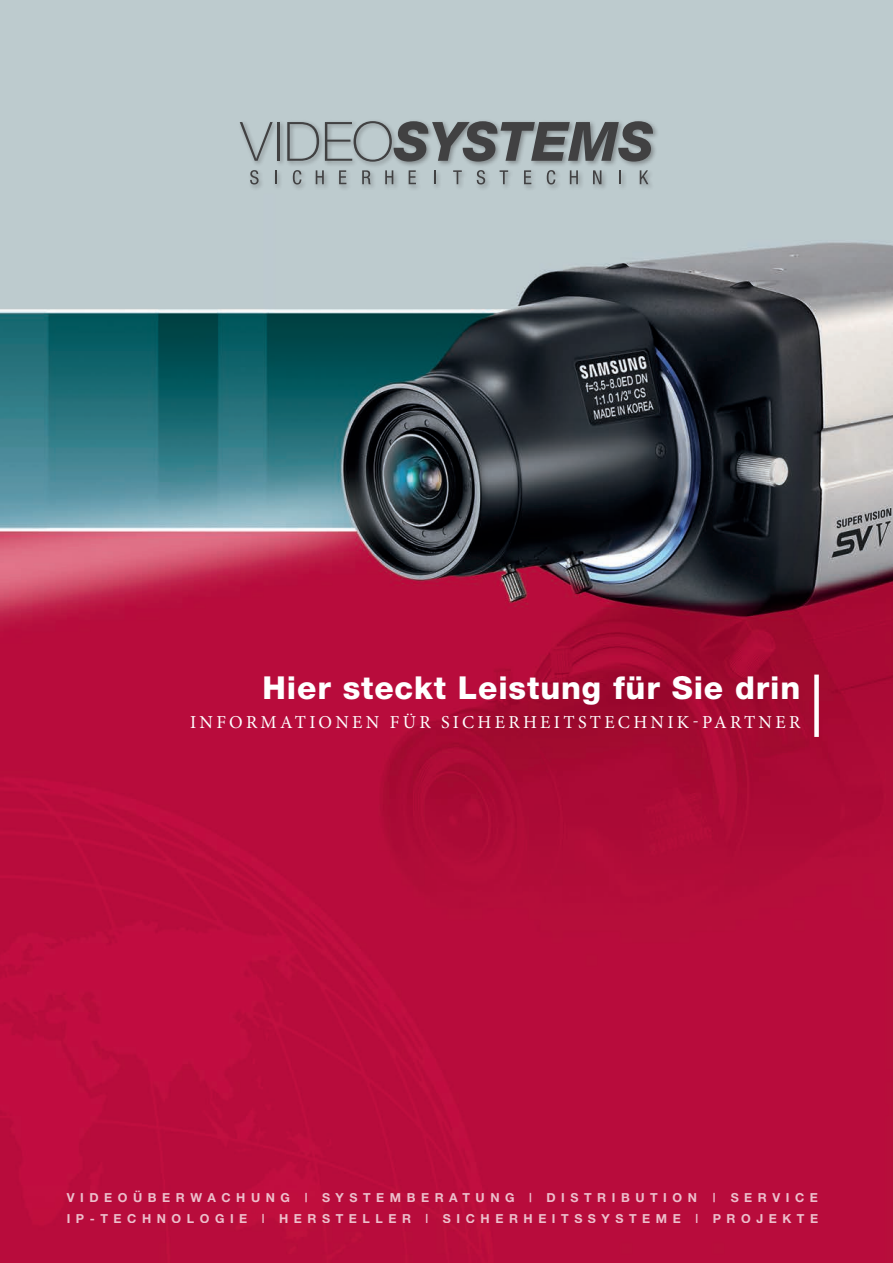
<style>
.page{position:relative;width:893px;height:1263px;background:#fff}
.page>*{position:absolute;margin:0;border:0;box-sizing:border-box;transform-origin:0 0}
.t1{font:800 31.65px "Helvetica Neue";letter-spacing:.03em;color:#fff}
.t2{font:18.15px "Minion Pro";letter-spacing:.18em;color:#fff}
.t3{font:700 12.45px/20.7px "Helvetica Neue";letter-spacing:.445em;color:#fff;text-align:right}
</style>
<div class="page">
<img style="left:0;top:0;width:893px;height:1263px">
<div style="left:814px;top:675px;width:5px;height:62px;background:#fff"></div>
<div style="left:238px;top:119px;width:421px;height:72px;background:#231f20;opacity:.46"></div>
<svg style="left:240px;top:122px;width:33px;height:39px"></svg>
<hr style="left:278px;top:122px;width:2px;height:39px;background:#231f20">
<svg style="left:287px;top:122px;width:32px;height:39px"></svg>
<svg style="left:325px;top:121px;width:328px;height:41px;background:#7c8284"></svg>
<svg style="left:250px;top:170px;width:9px;height:14px"></svg>
<svg style="left:275px;top:170px;width:2px;height:14px"></svg>
<svg style="left:293px;top:170px;width:8px;height:14px"></svg>
<svg style="left:316px;top:170px;width:8px;height:14px"></svg>
<svg style="left:339px;top:170px;width:7px;height:14px"></svg>
<svg style="left:362px;top:170px;width:9px;height:14px"></svg>
<svg style="left:385px;top:170px;width:8px;height:14px"></svg>
<svg style="left:409px;top:170px;width:7px;height:14px"></svg>
<svg style="left:434px;top:170px;width:2px;height:14px"></svg>
<svg style="left:453px;top:170px;width:9px;height:14px"></svg>
<svg style="left:477px;top:170px;width:8px;height:14px"></svg>
<svg style="left:500px;top:170px;width:8px;height:14px"></svg>
<svg style="left:524px;top:170px;width:7px;height:14px"></svg>
<svg style="left:547px;top:170px;width:8px;height:14px"></svg>
<svg style="left:570px;top:170px;width:8px;height:14px"></svg>
<svg style="left:593px;top:170px;width:8px;height:14px"></svg>
<svg style="left:619px;top:170px;width:2px;height:14px"></svg>
<svg style="left:640px;top:170px;width:8px;height:14px"></svg>
<h1 class="t1" style="left:263px;top:669px;width:539px">Hier steckt Leistung für Sie drin</h1>
<h2 class="t2" style="left:190px;top:710px;width:612px">INFORMATIONEN FÜR SICHERHEITSTECHNIK-PARTNER</h2>
<p class="t3" style="left:67px;top:1187px;width:632px">VIDEOÜBERWACHUNG | SYSTEMBERATUNG | DISTRIBUTION</p>
<p class="t3" style="left:67px;top:1187px;width:753px">| SERVICE<br>IP-TECHNOLOGIE | HERSTELLER | SICHERHEITSSYSTEME | PROJEKTE</p>
</div>
